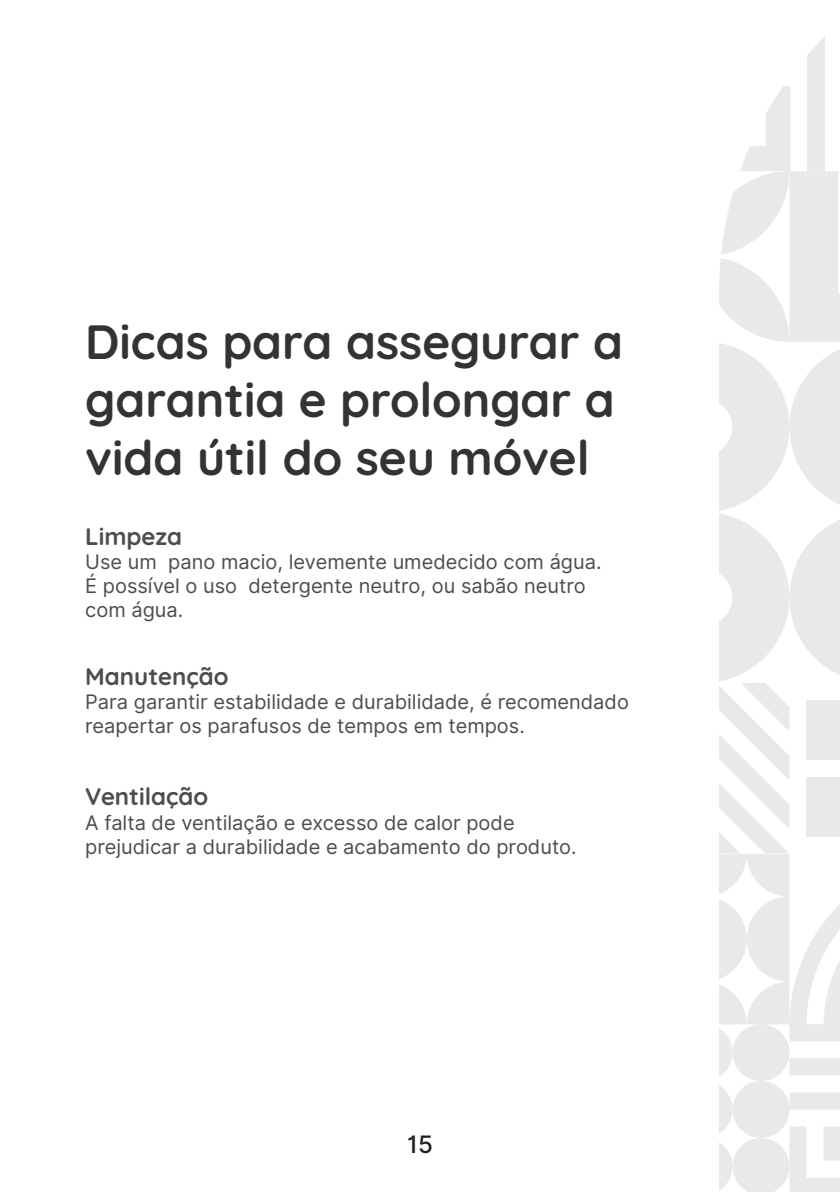
<style>
.page{position:relative;width:840px;height:1192px;background:#fff}
.page>*{position:absolute;margin:0;border:0;box-sizing:border-box;transform-origin:0 0}
.t1{font:700 48px/57.8px "Quicksand";color:#333}
.t2{font:700 24px "Quicksand";color:#4f4c4d}
.t3{font:500 24px "Inter";color:#231f20}
.t4{font:20px/24px "Inter";color:#4f4c4d}
</style>
<div class="page">
<svg style="left:808px;top:37px;width:17px;height:49px"></svg>
<svg style="left:719px;top:86px;width:121px;height:1106px"></svg>
<h1 class="t1" style="left:85px;top:308px;width:539px">Dicas para assegurar a garantia e prolongar a vida útil do seu móvel</h1>
<p class="t2" style="left:85px;top:518px;width:98px">Limpeza</p>
<p class="t4" style="left:85px;top:550px;width:518px">Use um pano macio, levemente umedecido com água.<br>É possível o uso detergente neutro, ou sabão neutro com água.</p>
<p class="t2" style="left:85px;top:658px;width:145px">Manutenção</p>
<p class="t4" style="left:85px;top:690px;width:545px">Para garantir estabilidade e durabilidade, é recomendado reapertar os parafusos de tempos em tempos.</p>
<p class="t2" style="left:85px;top:778px;width:125px">Ventilação</p>
<p class="t4" style="left:85px;top:810px;width:493px">A falta de ventilação e excesso de calor pode prejudicar a durabilidade e acabamento do produto.</p>
<p class="t3" style="left:407px;top:1127px;width:27px">15</p>
</div>
